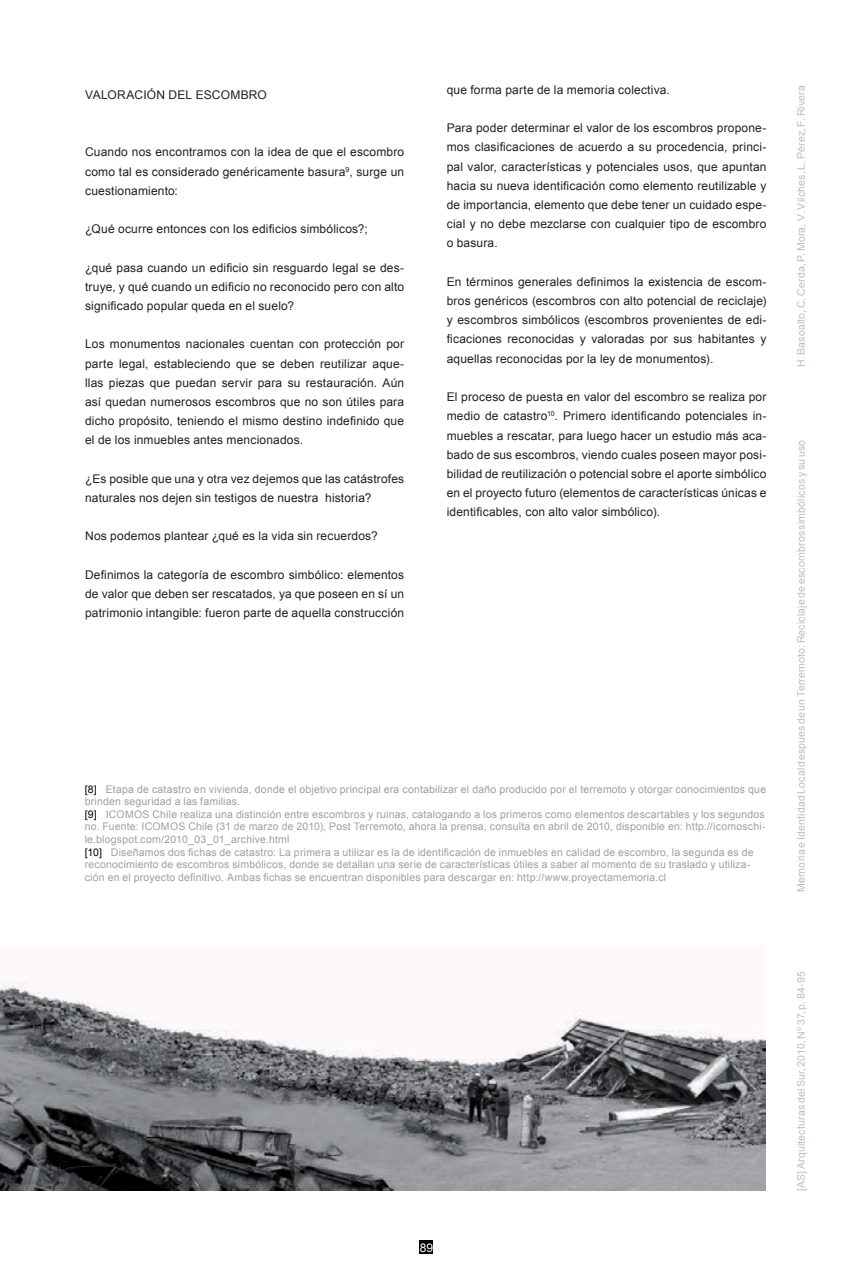
<style>
.page{position:relative;width:851px;height:1276px;background:#fff}
.page>*{position:absolute;margin:0;border:0;box-sizing:border-box;transform-origin:0 0}
.t1{font:12px/19.2px "Arial";letter-spacing:.015em;color:#231f20;text-align:justify}
.t2{font:12px "Arial";color:#fff}
.t3{font:10.5px/12.6px "Arial";letter-spacing:.02em;color:#9d9fa2}
.t4{font:10.5px "Arial";letter-spacing:.02em;color:#bbbec0}
.s1{color:#000}
</style>
<div class="page">
<div style="left:419px;top:1240px;width:14px;height:14px;background:#000"></div>
<img style="left:0;top:981px;width:765px;height:210px">
<p class="t1" style="left:85px;top:85px;width:183px">VALORACIÓN DEL ESCOMBRO</p>
<p class="t1" style="left:85px;top:142px;width:320px">Cuando nos encontramos con la idea de que el escombro como tal es considerado genéricamente basura<sup>9</sup>, surge un cuestionamiento:</p>
<p class="t1" style="left:85px;top:219px;width:284px">¿Qué ocurre entonces con los edificios simbólicos?;</p>
<p class="t1" style="left:85px;top:258px;width:320px">¿qué pasa cuando un edificio sin resguardo legal se des&shy;truye, y qué cuando un edificio no reconocido pero con alto significado popular queda en el suelo?</p>
<p class="t1" style="left:85px;top:334px;width:320px">Los monumentos nacionales cuentan con protección por parte legal, estableciendo que se deben reutilizar aque&shy;llas piezas que puedan servir para su restauración. Aún así quedan numerosos escombros que no son útiles para dicho propósito, teniendo el mismo destino indefinido que el de los inmuebles antes mencionados.</p>
<p class="t1" style="left:85px;top:469px;width:320px">¿Es posible que una y otra vez dejemos que las catástrofes naturales nos dejen sin testigos de nuestra historia?</p>
<p class="t1" style="left:85px;top:527px;width:294px">Nos podemos plantear ¿qué es la vida sin recuerdos?</p>
<p class="t1" style="left:85px;top:565px;width:320px">Definimos la categoría de escombro simbólico: elementos de valor que deben ser rescatados, ya que poseen en sí un patrimonio intangible: fueron parte de aquella construcción</p>
<p class="t1" style="left:446px;top:80px;width:224px">que forma parte de la memoria colectiva.</p>
<p class="t1" style="left:446px;top:118px;width:321px">Para poder determinar el valor de los escombros propone&shy;mos clasificaciones de acuerdo a su procedencia, princi&shy;pal valor, características y potenciales usos, que apuntan hacia su nueva identificación como elemento reutilizable y de importancia, elemento que debe tener un cuidado espe&shy;cial y no debe mezclarse con cualquier tipo de escombro o basura.</p>
<p class="t1" style="left:446px;top:272px;width:321px">En términos generales definimos la existencia de escom&shy;bros genéricos (escombros con alto potencial de reciclaje) y escombros simbólicos (escombros provenientes de edi&shy;ficaciones reconocidas y valoradas por sus habitantes y aquellas reconocidas por la ley de monumentos).</p>
<p class="t1" style="left:446px;top:387px;width:321px">El proceso de puesta en valor del escombro se realiza por medio de catastro<sup>10</sup>. Primero identificando potenciales in&shy;muebles a rescatar, para luego hacer un estudio más aca&shy;bado de sus escombros, viendo cuales poseen mayor posi&shy;bilidad de reutilización o potencial sobre el aporte simbólico en el proyecto futuro (elementos de características únicas e identificables, con alto valor simbólico).</p>
<p class="t3" style="left:85px;top:782px;width:682px"><span class="s1">[8]</span> Etapa de catastro en vivienda, donde el objetivo principal era contabilizar el daño producido por el terremoto y otorgar conocimientos que brinden seguridad a las familias.<br><span class="s1">[9]</span> ICOMOS Chile realiza una distinción entre escombros y ruinas, catalogando a los primeros como elementos descartables y los segundos no. Fuente: ICOMOS Chile (31 de marzo de 2010), Post Terremoto, ahora la prensa, consulta en abril de 2010, disponible en: http://icomoschi&shy;le.blogspot.com/2010_03_01_archive.html<br><span class="s1">[10]</span> Diseñamos dos fichas de catastro: La primera a utilizar es la de identificación de inmuebles en calidad de escombro, la segunda es de reconocimiento de escombros simbólicos, donde se detallan una serie de características útiles a saber al momento de su traslado y utiliza&shy;ción en el proyecto definitivo. Ambas fichas se encuentran disponibles para descargar en: http://www.proyectamemoria.cl</p>
<p class="t4" style="left:793px;top:367px;width:283px;rotate:-90deg">H. Basoalto, C. Cerda, P. Mora, V. Vilches, L. Pérez, F. Rivera</p>
<p class="t4" style="left:793px;top:891px;width:453px;rotate:-90deg">Memoria e Identidad Local despues de un Terremoto: Reciclaje de escombros simbólicos y su uso</p>
<p class="t2" style="left:420px;top:1239px;width:15px">89</p>
<p class="t4" style="left:793px;top:1191px;width:221px;rotate:-90deg">[AS] Arquitecturas del Sur, 2010, Nº 37, p. 84-95</p>
</div>
